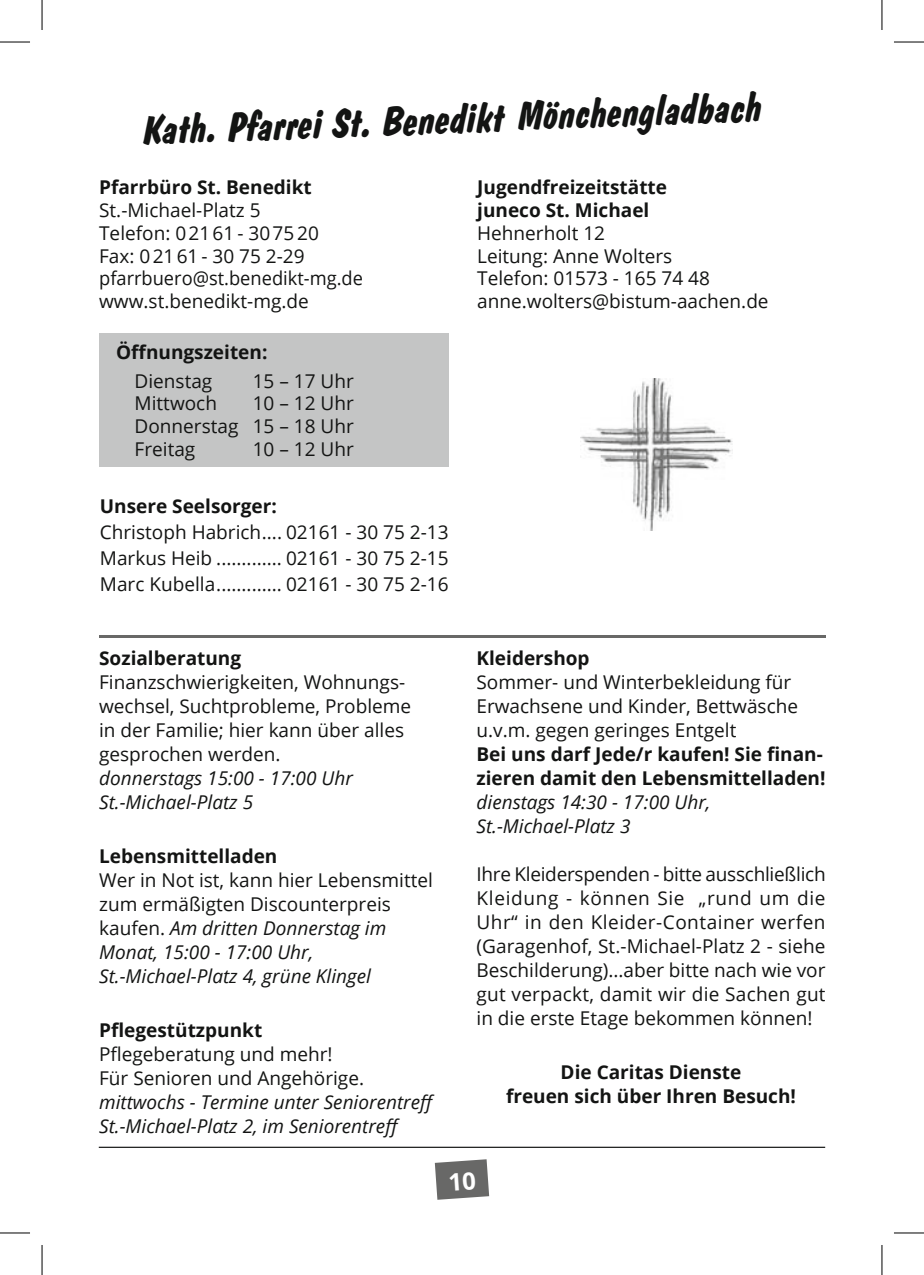
<style>
.page{position:relative;width:924px;height:1275px;background:#fff}
.page>*{position:absolute;margin:0;border:0;box-sizing:border-box;transform-origin:0 0}
.t1{font:700 40.4px "Dom Diagonal BT";color:#131413}
.t2{font:19px/24px "Open Sans";color:#131413}
.t3{font:italic 19px/24px "Open Sans";color:#131413}
.t4{font:700 19px/24px "Open Sans";color:#131413}
.s1{font-style:normal}
</style>
<div class="page">
<hr style="left:99px;top:1146px;width:725px;height:2px;background:#131413">
<div style="left:99px;top:333px;width:349px;height:133px;background:#c4c5c5"></div>
<hr style="left:99px;top:635px;width:726px;height:3px;background:#686867">
<img style="left:580px;top:378px;width:152px;height:153px">
<hr style="left:0;top:42px;width:30px;height:1px;background:#000">
<hr style="left:893px;top:42px;width:30px;height:1px;background:#000">
<hr style="left:0;top:1232px;width:30px;height:1px;background:#000">
<hr style="left:893px;top:1232px;width:30px;height:1px;background:#000">
<hr style="left:42px;top:0;width:1px;height:30px;background:#000">
<hr style="left:42px;top:1245px;width:1px;height:30px;background:#000">
<hr style="left:881px;top:0;width:1px;height:30px;background:#000">
<hr style="left:881px;top:1245px;width:1px;height:30px;background:#000">
<svg style="left:434px;top:1159px;width:55px;height:40px;background:#7b7b7a"></svg>
<h1 class="t1" style="left:142px;top:105px;width:621px;rotate:-2deg">Kath. Pfarrei St. Benedikt Mönchengladbach</h1>
<p class="t4" style="left:99px;top:175px;width:214px">Pfarrbüro St. Benedikt</p>
<p class="t2" style="left:99px;top:198px;width:265px;line-height:22.8px">St.-Michael-Platz 5<br>Telefon: 02161 - 3075 20<br>Fax: 02161 - 30 75 2-29 pfarrbuero@st.benedikt-mg.de www.st.benedikt-mg.de</p>
<p class="t4" style="left:116px;top:339px;width:153px">Öffnungszeiten:</p>
<p class="t2" style="left:134px;top:368px;width:79px">Dienstag</p>
<p class="t2" style="left:252px;top:368px;width:103px">15 – 17 Uhr</p>
<p class="t2" style="left:134px;top:391px;width:84px">Mittwoch</p>
<p class="t2" style="left:134px;top:391px;width:221px;line-height:22.8px;text-align:justify;text-indent:118px">10 – 12 Uhr Donnerstag 15 – 18 Uhr Freitag</p>
<p class="t2" style="left:252px;top:436px;width:103px">10 – 12 Uhr</p>
<p class="t4" style="left:100px;top:494px;width:178px">Unsere Seelsorger:</p>
<p class="t2" style="left:100px;top:519px;width:350px;line-height:26px;text-align:justify">Christoph Habrich.... 02161 - 30 75 2-13<br>Markus Heib ............. 02161 - 30 75 2-15<br>Marc Kubella............. 02161 - 30 75 2-16</p>
<p class="t4" style="left:99px;top:646px;width:143px">Sozialberatung</p>
<p class="t2" style="left:99px;top:670px;width:313px">Finanzschwierigkeiten, Wohnungs&shy;wechsel, Suchtprobleme, Probleme in der Familie; hier kann über alles gesprochen werden.</p>
<p class="t3" style="left:99px;top:765px;width:255px">donnerstags 15:00 - 17:00 Uhr<br>St.-Michael-Platz 5</p>
<p class="t4" style="left:99px;top:843px;width:180px">Lebensmittelladen</p>
<p class="t3" style="left:99px;top:867px;width:335px"><span class="s1">Wer in Not ist, kann hier Lebensmittel zum ermäßigten Discounterpreis kaufen.</span> Am dritten Donnerstag im Monat, 15:00 - 17:00 Uhr, St.-Michael-Platz 4, grüne Klingel</p>
<p class="t4" style="left:99px;top:1017px;width:164px">Pflegestützpunkt</p>
<p class="t2" style="left:99px;top:1041px;width:266px">Pflegeberatung und mehr!<br>Für Senioren und Angehörige.</p>
<p class="t3" style="left:99px;top:1089px;width:339px">mittwochs - Termine unter Seniorentreff<br>St.-Michael-Platz 2, im Seniorentreff</p>
<p class="t4" style="left:477px;top:175px;width:191px;line-height:22.8px">Jugendfreizeitstätte juneco St. Michael</p>
<p class="t2" style="left:477px;top:221px;width:293px;line-height:22.8px">Hehnerholt 12<br>Leitung: Anne Wolters<br>Telefon: 01573 - 165 74 48 anne.wolters@bistum-aachen.de</p>
<p class="t4" style="left:476px;top:646px;width:115px">Kleidershop</p>
<p class="t2" style="left:476px;top:670px;width:323px">Sommer- und Winterbekleidung für<br>Erwachsene und Kinder, Bettwäsche u.v.m. gegen geringes Entgelt</p>
<p class="t4" style="left:476px;top:742px;width:350px">Bei uns darf Jede/r kaufen! Sie finan&shy;zieren damit den Lebensmittelladen!</p>
<p class="t3" style="left:476px;top:789px;width:235px">dienstags 14:30 - 17:00 Uhr,<br>St.-Michael-Platz 3</p>
<p class="t2" style="left:476px;top:862px;width:350px;text-align:justify">Ihre Kleiderspenden - bitte ausschließlich Kleidung - können Sie „rund um die Uhr“ in den Kleider-Container werfen (Garagenhof, St.-Michael-Platz 2 - siehe Beschilderung)...aber bitte nach wie vor gut verpackt, damit wir die Sachen gut in die erste Etage bekommen können!</p>
<p class="t4" style="left:505px;top:1059px;width:291px;text-align:center">Die Caritas Dienste<br>freuen sich über Ihren Besuch!</p>
</div>
